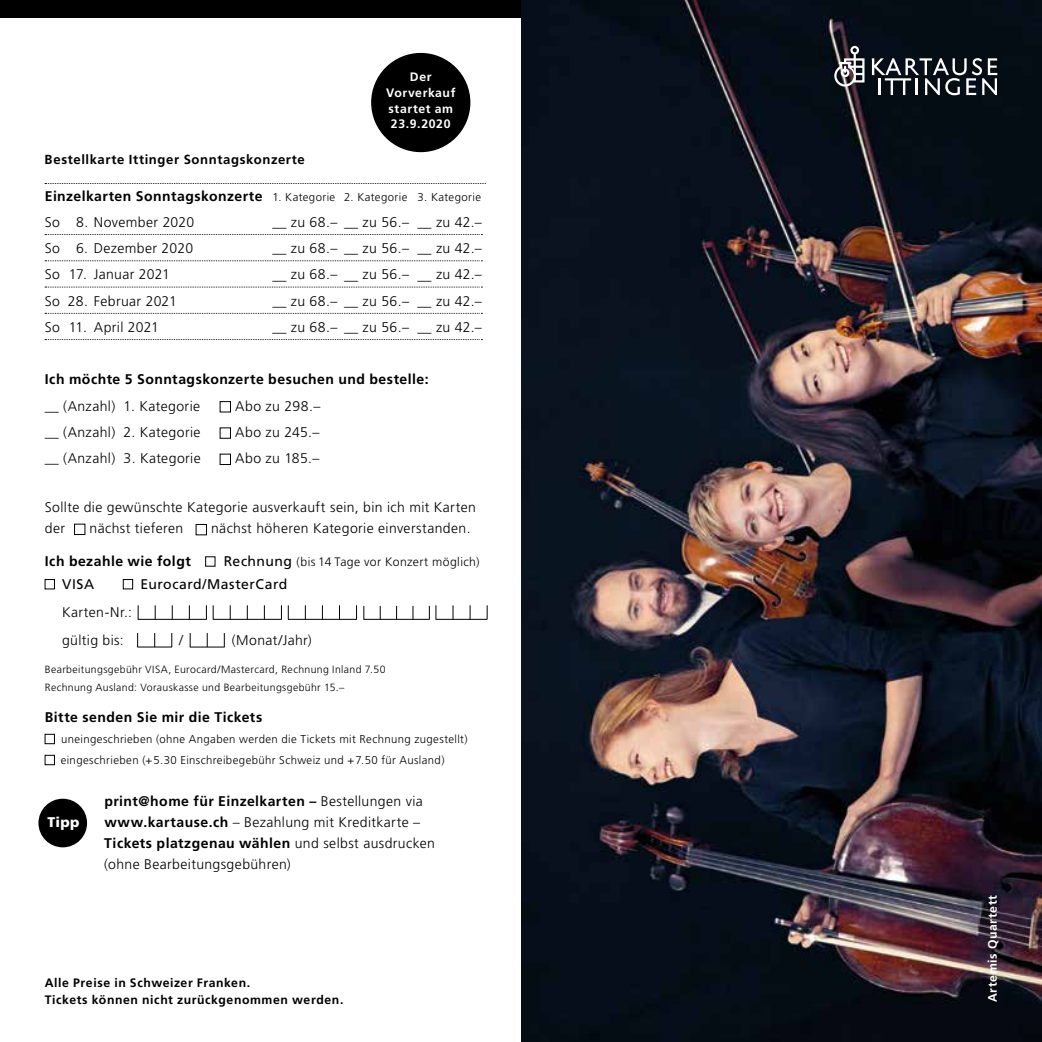
<style>
.page{position:relative;width:1042px;height:1042px;background:#fff}
.page>*{position:absolute;margin:0;border:0;box-sizing:border-box;transform-origin:0 0}
.t1{font:300 14px/21px "Frutiger";letter-spacing:.025em;color:#000}
.t2{font:700 14px "Frutiger";letter-spacing:.035em;color:#000}
.t3{font:14px "Frutiger";letter-spacing:.035em;color:#000}
.t4{font:900 14px "Frutiger";color:#fff}
.t5{font:700 13.12px "Frutiger";letter-spacing:.045em;color:#000}
.t6{font:700 12.25px/17.5px "Frutiger";letter-spacing:.05em;color:#000}
.t7{font:700 12.25px/15.8px "Frutiger";letter-spacing:.05em;color:#fff;text-align:center}
.t8{font:300 12.25px "Frutiger";letter-spacing:.03em;color:#000}
.t9{font:300 11.38px/21px "Frutiger";letter-spacing:.035em;color:#000}
.t10{font:300 10.5px/17.5px "Frutiger";letter-spacing:.035em;color:#000}
.s1{font-weight:700;font-size:14px}
.s2{color:#fff}
.s3{font-weight:400;font-size:14px}
.s4{font-weight:700}
</style>
<div class="page">
<img style="left:521px;top:0;width:521px;height:1042px">
<svg style="left:45px;top:183px;width:441px;height:1px"></svg>
<svg style="left:45px;top:234px;width:437px;height:1px"></svg>
<svg style="left:45px;top:260px;width:437px;height:1px"></svg>
<svg style="left:45px;top:287px;width:437px;height:1px"></svg>
<svg style="left:45px;top:313px;width:437px;height:1px"></svg>
<svg style="left:45px;top:339px;width:437px;height:1px"></svg>
<div style="left:220px;top:401px;width:11px;height:11px;border:1px solid #000"></div>
<div style="left:220px;top:427px;width:11px;height:11px;border:1px solid #000"></div>
<div style="left:220px;top:454px;width:11px;height:11px;border:1px solid #000"></div>
<div style="left:74px;top:524px;width:11px;height:11px;border:1px solid #000"></div>
<div style="left:196px;top:524px;width:11px;height:11px;border:1px solid #000"></div>
<div style="left:45px;top:579px;width:10px;height:10px;border:1px solid #000"></div>
<div style="left:123px;top:579px;width:10px;height:10px;border:1px solid #000"></div>
<div style="left:45px;top:734px;width:10px;height:10px;border:1px solid #000"></div>
<div style="left:45px;top:755px;width:10px;height:10px;border:1px solid #000"></div>
<hr style="left:363px;top:619px;width:67px;height:1px;background:#000">
<svg style="left:363px;top:606px;width:1px;height:13px"></svg>
<svg style="left:380px;top:606px;width:1px;height:13px"></svg>
<svg style="left:396px;top:606px;width:1px;height:13px"></svg>
<svg style="left:413px;top:606px;width:1px;height:13px"></svg>
<hr style="left:137px;top:647px;width:35px;height:1px;background:#000">
<svg style="left:137px;top:633px;width:1px;height:14px"></svg>
<svg style="left:154px;top:633px;width:1px;height:14px"></svg>
<svg style="left:171px;top:633px;width:1px;height:14px"></svg>
<hr style="left:190px;top:647px;width:35px;height:1px;background:#000">
<svg style="left:190px;top:633px;width:1px;height:14px"></svg>
<svg style="left:207px;top:633px;width:1px;height:14px"></svg>
<svg style="left:224px;top:633px;width:1px;height:14px"></svg>
<hr style="left:138px;top:619px;width:69px;height:1px;background:#000">
<svg style="left:138px;top:605px;width:1px;height:14px"></svg>
<svg style="left:155px;top:605px;width:1px;height:14px"></svg>
<svg style="left:172px;top:605px;width:1px;height:14px"></svg>
<svg style="left:189px;top:605px;width:1px;height:14px"></svg>
<svg style="left:206px;top:605px;width:1px;height:14px"></svg>
<hr style="left:213px;top:619px;width:69px;height:1px;background:#000">
<svg style="left:213px;top:605px;width:1px;height:14px"></svg>
<svg style="left:230px;top:605px;width:1px;height:14px"></svg>
<svg style="left:247px;top:605px;width:1px;height:14px"></svg>
<svg style="left:264px;top:605px;width:1px;height:14px"></svg>
<svg style="left:281px;top:605px;width:1px;height:14px"></svg>
<hr style="left:288px;top:619px;width:69px;height:1px;background:#000">
<svg style="left:288px;top:605px;width:1px;height:14px"></svg>
<svg style="left:305px;top:605px;width:1px;height:14px"></svg>
<svg style="left:322px;top:605px;width:1px;height:14px"></svg>
<svg style="left:339px;top:605px;width:1px;height:14px"></svg>
<svg style="left:356px;top:605px;width:1px;height:14px"></svg>
<hr style="left:435px;top:619px;width:52px;height:1px;background:#000">
<svg style="left:429px;top:605px;width:7px;height:14px"></svg>
<svg style="left:453px;top:605px;width:1px;height:14px"></svg>
<svg style="left:470px;top:605px;width:1px;height:14px"></svg>
<svg style="left:487px;top:605px;width:1px;height:14px"></svg>
<div style="left:39px;top:799px;width:47px;height:47px;background:#000;border-radius:50%"></div>
<div style="left:38px;top:799px;width:49px;height:48px;border:2px solid #000;border-radius:50%"></div>
<div style="left:850px;top:46px;width:9px;height:8px;border:2px solid #fff;border-radius:50%"></div>
<svg style="left:872px;top:58px;width:125px;height:37px"></svg>
<svg style="left:834px;top:53px;width:31px;height:34px"></svg>
<div style="left:372px;top:54px;width:98px;height:97px;background:#000;border-radius:50%"></div>
<div style="left:0;top:0;width:521px;height:18px;background:#000"></div>
<p class="t5" style="left:45px;top:152px;width:262px">Bestellkarte Ittinger Sonntagskonzerte</p>
<p class="t7" style="left:386px;top:69px;width:71px">Der<br>Vorverkauf startet am<br>23.9.2020</p>
<p class="t9" style="left:45px;top:186px;width:438px"><span class="s1">Einzelkarten Sonntagskonzerte</span> 1. Kategorie 2. Kategorie 3. Kategorie</p>
<p class="t1" style="left:45px;top:212px;width:151px">So 8. November 2020</p>
<p class="t1" style="left:272px;top:212px;width:211px">— zu 68.– — zu 56.– — zu 42.–</p>
<p class="t1" style="left:45px;top:238px;width:150px">So <span class="s2">0</span>6. Dezember 2020</p>
<p class="t1" style="left:272px;top:238px;width:211px">— zu 68.– — zu 56.– — zu 42.–</p>
<p class="t1" style="left:45px;top:264px;width:127px">So 17. Januar 2021</p>
<p class="t1" style="left:272px;top:264px;width:211px">— zu 68.– — zu 56.– — zu 42.–</p>
<p class="t1" style="left:45px;top:290px;width:134px">So 28. Februar 2021</p>
<p class="t1" style="left:272px;top:290px;width:211px">— zu 68.– — zu 56.– — zu 42.–</p>
<p class="t1" style="left:45px;top:317px;width:116px">So 11. April 2021</p>
<p class="t1" style="left:272px;top:317px;width:211px">— zu 68.– — zu 56.– — zu 42.–</p>
<p class="t2" style="left:45px;top:371px;width:385px">Ich möchte 5 Sonntagskonzerte besuchen und bestelle:</p>
<p class="t1" style="left:45px;top:395px;width:157px">— (Anzahl) 1. Kategorie</p>
<p class="t1" style="left:235px;top:395px;width:87px">Abo zu 298.–</p>
<p class="t1" style="left:45px;top:422px;width:157px">— (Anzahl) 2. Kategorie</p>
<p class="t1" style="left:235px;top:422px;width:86px">Abo zu 245.–</p>
<p class="t1" style="left:45px;top:448px;width:157px">— (Anzahl) 3. Kategorie</p>
<p class="t1" style="left:235px;top:448px;width:86px">Abo zu 185.–</p>
<p class="t1" style="left:45px;top:497px;width:432px">Sollte die gewünschte Kategorie ausverkauft sein, bin ich mit Karten der</p>
<p class="t1" style="left:90px;top:518px;width:95px">nächst tieferen</p>
<p class="t1" style="left:211px;top:518px;width:261px">nächst höheren Kategorie einverstanden.</p>
<p class="t2" style="left:45px;top:553px;width:147px">Ich bezahle wie folgt</p>
<p class="t8" style="left:224px;top:555px;width:257px"><span class="s3">Rechnung</span> (bis 14 Tage vor Konzert möglich)</p>
<p class="t3" style="left:62px;top:576px;width:33px">VISA</p>
<p class="t3" style="left:140px;top:576px;width:148px">Eurocard/MasterCard</p>
<p class="t1" style="left:62px;top:598px;width:71px;line-height:28px">Karten-Nr.: gültig bis:</p>
<p class="t1" style="left:179px;top:630px;width:5px">/</p>
<p class="t1" style="left:232px;top:630px;width:81px">(Monat/Jahr)</p>
<p class="t10" style="left:45px;top:661px;width:342px">Bearbeitungsgebühr VISA, Eurocard/Mastercard, Rechnung Inland 7.50<br>Rechnung Ausland: Vorauskasse und Bearbeitungsgebühr 15.–</p>
<p class="t2" style="left:45px;top:709px;width:219px">Bitte senden Sie mir die Tickets</p>
<p class="t9" style="left:61px;top:729px;width:408px">uneingeschrieben (ohne Angaben werden die Tickets mit Rechnung zugestellt) eingeschrieben (+5.30 Einschreibegebühr Schweiz und + 7.50 für Ausland)</p>
<p class="t1" style="left:104px;top:791px;width:332px"><span class="s4">print@home für Einzelkarten –</span> Bestellungen via <span class="s4">www.kartause.ch</span> – Bezahlung mit Kreditkarte – <span class="s4">Tickets platzgenau wählen</span> und selbst ausdrucken (ohne Bearbeitungsgebühren)</p>
<p class="t4" style="left:47px;top:813px;width:34px">Tipp</p>
<p class="t6" style="left:45px;top:973px;width:300px">Alle Preise in Schweizer Franken.<br>Tickets können nicht zurückgenommen werden.</p>
<p class="t7" style="left:984px;top:1002px;width:109px;rotate:-90deg">Artemis Quartett</p>
</div>
